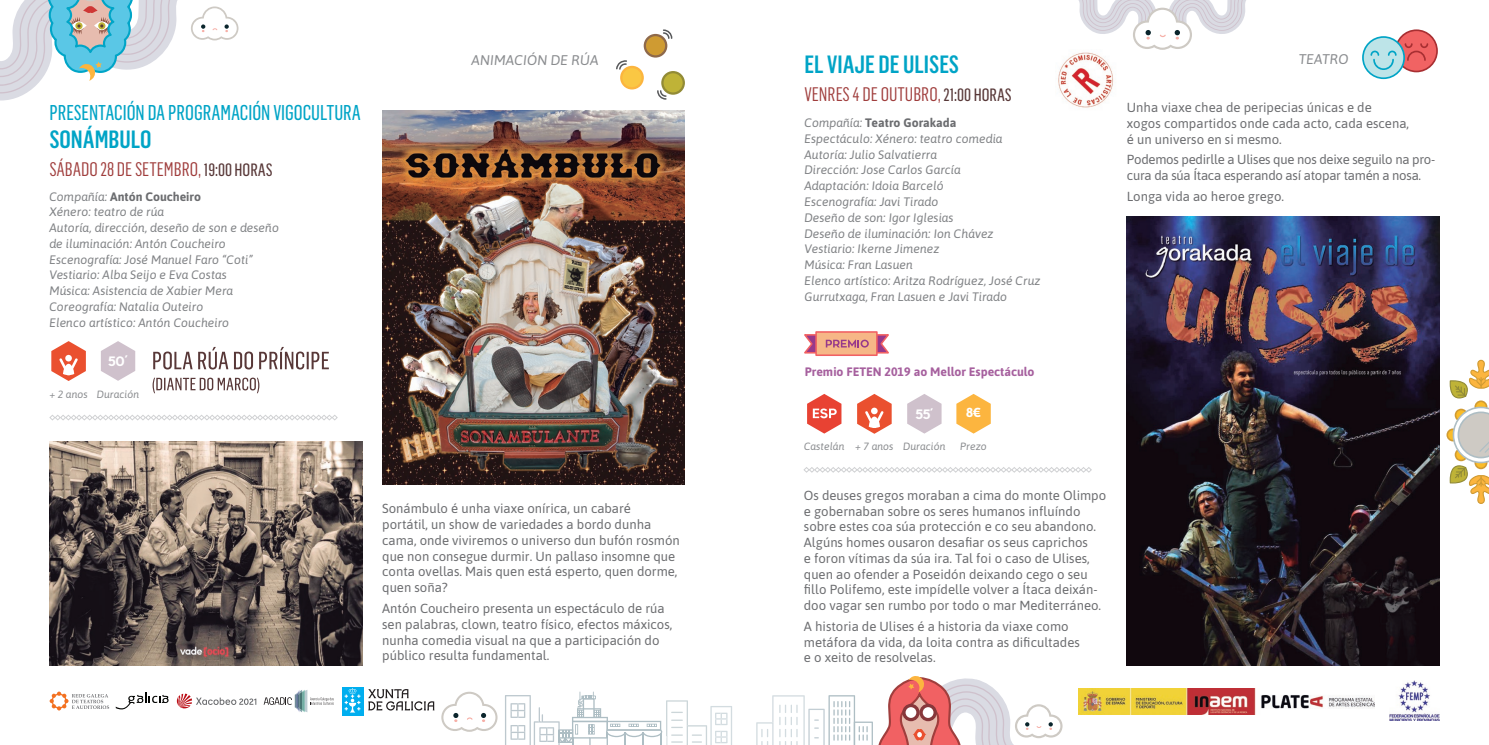
<style>
.page{position:relative;width:1489px;height:745px;background:#fff}
.page>*{position:absolute;margin:0;border:0;box-sizing:border-box;transform-origin:0 0}
.t1{font:500 24.5px "Flama Condensed";color:#00a4c6}
.t2{font:21px "Flama Condensed Basic";color:#00a4c6;scale:.95 1}
.t3{font:19.25px "Flama Condensed";color:#a03e3d}
.t4{font:italic 14px "Asap";color:#8a8c8f}
.t5{font:13.12px/15.8px "Asap";color:#6c6d70}
.t6{font:13.12px/15.8px "Asap";letter-spacing:-.02em;color:#6c6d70}
.t7{font:700 13.12px "Asap";color:#fff}
.t8{font:italic 12.25px/15.8px "Asap";color:#808285}
.t9{font:700 12.25px "Asap";color:#a6609e}
.t10{font:800 12.25px "Ogonek";color:#fff}
.t11{font:italic 10.5px "Asap";color:#8a8c8f}
.s1{font-family:"Flama Condensed Basic";font-size:17.5px;color:#583838}
.s2{font-weight:700;font-style:normal;color:#6c6d70}
</style>
<div class="page">
<img style="left:382px;top:110px;width:303px;height:373px">
<img style="left:50px;top:441px;width:312px;height:224px">
<img style="left:1126px;top:216px;width:312px;height:449px">
<svg style="left:49px;top:415px;width:289px;height:5px"></svg>
<svg style="left:803px;top:467px;width:288px;height:5px"></svg>
<svg style="left:616px;top:29px;width:69px;height:71px"></svg>
<svg style="left:804px;top:334px;width:11px;height:20px"></svg>
<div style="left:815px;top:331px;width:62px;height:25px;background:#f6b787;border:2px solid #f16163"></div>
<svg style="left:825px;top:333px;width:64px;height:22px"></svg>
<svg style="left:153px;top:377px;width:106px;height:16px"></svg>
<svg style="left:153px;top:347px;width:176px;height:22px"></svg>
<img style="left:1058px;top:52px;width:56px;height:56px">
<svg style="left:807px;top:394px;width:34px;height:39px"></svg>
<svg style="left:1362px;top:29px;width:75px;height:50px"></svg>
<svg style="left:51px;top:341px;width:35px;height:40px"></svg>
<svg style="left:65px;top:354px;width:7px;height:7px"></svg>
<svg style="left:857px;top:394px;width:34px;height:39px"></svg>
<div style="left:871px;top:407px;width:6px;height:7px;background:#fff;border-radius:50%"></div>
<svg style="left:116px;top:692px;width:52px;height:17px"></svg>
<svg style="left:177px;top:693px;width:79px;height:15px"></svg>
<div style="left:342px;top:686px;width:21px;height:29px;background:#00aeef"></div>
<svg style="left:344px;top:688px;width:16px;height:24px"></svg>
<svg style="left:368px;top:689px;width:66px;height:21px"></svg>
<svg style="left:50px;top:691px;width:59px;height:19px"></svg>
<svg style="left:264px;top:690px;width:70px;height:21px"></svg>
<img style="left:1078px;top:688px;width:295px;height:25px">
<img style="left:1389px;top:680px;width:49px;height:40px">
<svg style="left:441px;top:691px;width:56px;height:40px"></svg>
<svg style="left:756px;top:676px;width:306px;height:68px"></svg>
<svg style="left:505px;top:691px;width:227px;height:53px"></svg>
<svg style="left:907px;top:394px;width:34px;height:39px"></svg>
<svg style="left:101px;top:341px;width:34px;height:39px"></svg>
<svg style="left:956px;top:394px;width:34px;height:39px"></svg>
<svg style="left:1078px;top:0;width:168px;height:50px"></svg>
<svg style="left:1446px;top:359px;width:42px;height:144px"></svg>
<svg style="left:0;top:0;width:238px;height:100px"></svg>
<h2 class="t2" style="left:49px;top:99px;width:329px">PRESENTACIÓN DA PROGRAMACIÓN VIGOCULTURA</h2>
<h1 class="t1" style="left:49px;top:124px;width:104px">SONÁMBULO</h1>
<h3 class="t3" style="left:49px;top:157px;width:225px">SÁBADO 28 DE SETEMBRO, <span class="s1">19:00 HORAS</span></h3>
<p class="t8" style="left:49px;top:188px;width:231px">Compañía: <span class="s2">Antón Coucheiro<br></span>Xénero: teatro de rúa<br>Autoría, dirección, deseño de son e deseño de iluminación: Antón Coucheiro Escenografía: José Manuel Faro “Coti” Vestiario: Alba Seijo e Eva Costas<br>Música: Asistencia de Xabier Mera Coreografía: Natalia Outeiro<br>Elenco artístico: Antón Coucheiro</p>
<p class="t10" style="left:108px;top:351px;width:22px">50´</p>
<p class="t11" style="left:49px;top:387px;width:91px">+ 2 anos Duración</p>
<p class="t4" style="left:471px;top:50px;width:129px">ANIMACIÓN DE RÚA</p>
<p class="t4" style="left:1298px;top:50px;width:51px">TEATRO</p>
<h1 class="t1" style="left:804px;top:49px;width:156px">EL VIAJE DE ULISES</h1>
<h3 class="t3" style="left:804px;top:82px;width:209px">VENRES 4 DE OUTUBRO, <span class="s1">21:00 HORAS</span></h3>
<p class="t5" style="left:1126px;top:99px;width:284px">Unha viaxe chea de peripecias únicas e de<br>xogos compartidos onde cada acto, cada escena, é un universo en si mesmo.</p>
<p class="t6" style="left:1126px;top:151px;width:310px">Podemos pedirlle a Ulises que nos deixe seguilo na pro&shy;cura da súa Ítaca esperando así atopar tamén a nosa.</p>
<p class="t5" style="left:1126px;top:187px;width:159px">Longa vida ao heroe grego.</p>
<p class="t8" style="left:804px;top:114px;width:237px">Compañía: <span class="s2">Teatro Gorakada<br></span>Espectáculo: Xénero: teatro comedia<br>Autoría: Julio Salvatierra<br>Dirección: Jose Carlos García<br>Adaptación: Idoia Barceló<br>Escenografía: Javi Tirado<br>Deseño de son: Igor Iglesias<br>Deseño de iluminación: Ion Chávez<br>Vestiario: Ikerne Jimenez<br>Música: Fran Lasuen<br>Elenco artístico: Aritza Rodríguez, José Cruz<br>Gurrutxaga, Fran Lasuen e Javi Tirado</p>
<p class="t9" style="left:804px;top:362px;width:231px">Premio FETEN 2019 ao Mellor Espectáculo</p>
<p class="t5" style="left:382px;top:500px;width:299px">Sonámbulo é unha viaxe onírica, un cabaré portátil, un show de variedades a bordo dunha cama, onde viviremos o universo dun bufón rosmón que non consegue durmir. Un pallaso insomne que conta ovellas. Mais quen está esperto, quen dorme, quen soña?</p>
<p class="t5" style="left:382px;top:599px;width:292px">Antón Coucheiro presenta un espectáculo de rúa sen palabras, clown, teatro físico, efectos máxicos, nunha comedia visual na que a participación do público resulta fundamental.</p>
<p class="t7" style="left:966px;top:403px;width:16px">8€</p>
<p class="t10" style="left:915px;top:404px;width:20px">55´</p>
<p class="t11" style="left:903px;top:439px;width:44px">Duración</p>
<p class="t11" style="left:804px;top:439px;width:91px">Castelán + 7 anos</p>
<p class="t11" style="left:960px;top:439px;width:28px">Prezo</p>
<p class="t5" style="left:803px;top:486px;width:304px">Os deuses gregos moraban a cima do monte Olimpo e gobernaban sobre os seres humanos influíndo sobre estes coa súa protección e co seu abandono.<br>Algúns homes ousaron desafiar os seus caprichos<br>e foron vítimas da súa ira. Tal foi o caso de Ulises, quen ao ofender a Poseidón deixando cego o seu fillo Polifemo, este impídelle volver a Ítaca deixán&shy;doo vagar sen rumbo por todo o mar Mediterráneo.</p>
<p class="t5" style="left:803px;top:617px;width:277px">A historia de Ulises é a historia da viaxe como metáfora da vida, da loita contra as dificultades e o xeito de resolvelas.</p>
</div>
